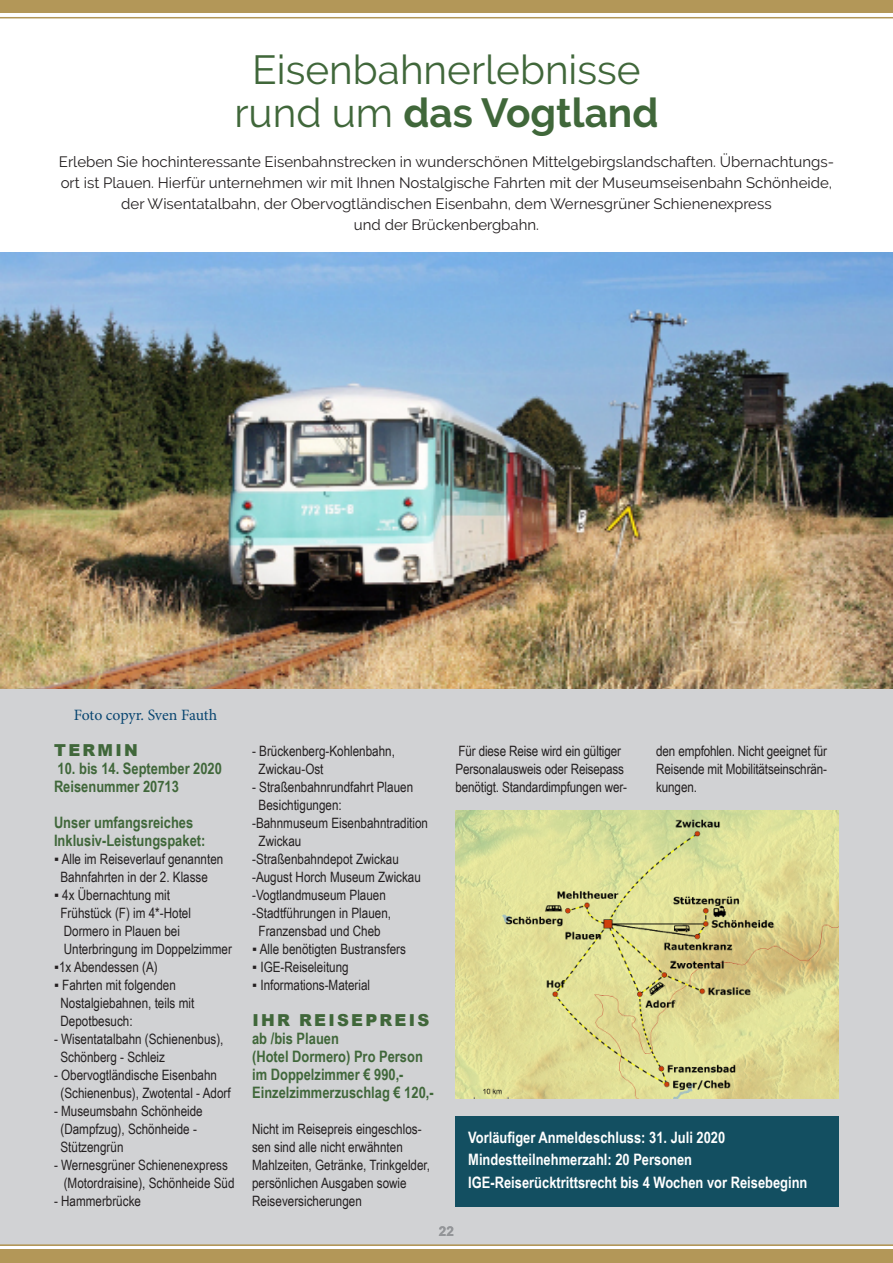
<style>
.page{position:relative;width:893px;height:1263px;background:#fff}
.page>*{position:absolute;margin:0;border:0;box-sizing:border-box;transform-origin:0 0}
._01_Headline_R{font:40.5px "Raleway";color:#40673a}
._01_Headline_R-2{font:700 40.5px "Raleway";color:#40673a}
._08_Kasten_Fließtext{font:900 16.5px "Arial";letter-spacing:.135em;color:#40673a}
._03_Termin_Reiseprei{font:900 16.5px "Arial";letter-spacing:.135em;color:#40673a}
._09_Anmeldeschluss_R{font:700 15.75px "Arial Narrow";color:#fff}
._06_Inkl_Leistung_R{font:700 15.75px "Arial Narrow";color:#40673a}
._05_Reisenummer_R{font:700 15.75px/18px "Arial Narrow";color:#40673a}
._04_Reisedatum_R{font:700 15.75px "Arial Narrow";color:#40673a}
.t1{font:15.75px "Minion Pro";letter-spacing:-.01em;color:#094671}
._02_Einleitung_R{font:15px/21px "Raleway";color:#231f20;text-align:center}
._08_Kasten_Fließtext-2{font:14.25px/18px "Arial Narrow";color:#231f20}
.t2{font:700 13.5px "Arial";color:#939598}
.s1{font-weight:400}
</style>
<div class="page">
<div style="left:0;top:0;width:893px;height:13px;background:#b39758"></div>
<hr style="left:0;top:17px;width:893px;height:1px;background:#b39758">
<div style="left:0;top:688px;width:893px;height:556px;background:#d1d2d4"></div>
<hr style="left:0;top:1244px;width:893px;height:2px;background:#b39758">
<div style="left:0;top:1250px;width:893px;height:13px;background:#b39758"></div>
<div style="left:455px;top:1116px;width:384px;height:90px;background:#134f61"></div>
<img style="left:0;top:252px;width:893px;height:436px">
<img style="left:455px;top:810px;width:384px;height:288px">
<p class="_01_Headline_R" style="left:252px;top:46px;width:390px">Eisenbahnerlebnisse</p>
<p class="_01_Headline_R-2" style="left:234px;top:90px;width:426px"><span class="s1">rund um</span> das Vogtland</p>
<p class="_02_Einleitung_R" style="left:59px;top:151px;width:776px">Erleben Sie hochinteressante Eisenbahnstrecken in wunderschönen Mittelgebirgslandschaften. Übernachtungs&shy;ort ist Plauen. Hierfür unternehmen wir mit Ihnen Nostalgische Fahrten mit der Museumseisenbahn Schönheide, der Wisentatalbahn, der Obervogtländischen Eisenbahn, dem Wernesgrüner Schienenexpress</p>
<p class="_02_Einleitung_R" style="left:354px;top:214px;width:187px">und der Brückenbergbahn.</p>
<p class="t1" style="left:74px;top:704px;width:145px">Foto copyr. Sven Fauth</p>
<p class="_03_Termin_Reiseprei" style="left:54px;top:738px;width:85px">TERMIN</p>
<p class="_04_Reisedatum_R" style="left:58px;top:757px;width:166px">10. bis 14. September 2020</p>
<p class="_05_Reisenummer_R" style="left:54px;top:777px;width:126px">Reisenummer 20713</p>
<p class="_05_Reisenummer_R" style="left:54px;top:813px;width:153px">Unser umfangsreiches<br>Inklusiv-Leistungspaket:</p>
<p class="_08_Kasten_Fließtext-2" style="left:54px;top:849px;width:171px">▪ Alle im Reiseverlauf genannten</p>
<p class="_08_Kasten_Fließtext-2" style="left:60px;top:867px;width:149px">Bahnfahrten in der 2. Klasse</p>
<p class="_08_Kasten_Fließtext-2" style="left:54px;top:885px;width:118px">▪ 4x Übernachtung mit</p>
<p class="_08_Kasten_Fließtext-2" style="left:60px;top:903px;width:132px">Frühstück (F) im 4*-Hotel</p>
<p class="_08_Kasten_Fließtext-2" style="left:64px;top:921px;width:118px">Dormero in Plauen bei</p>
<p class="_08_Kasten_Fließtext-2" style="left:64px;top:939px;width:170px">Unterbringung im Doppelzimmer</p>
<p class="_08_Kasten_Fließtext-2" style="left:54px;top:957px;width:105px">▪1x Abendessen (A)</p>
<p class="_08_Kasten_Fließtext-2" style="left:54px;top:975px;width:123px">▪ Fahrten mit folgenden</p>
<p class="_08_Kasten_Fließtext-2" style="left:60px;top:993px;width:135px">Nostalgiebahnen, teils mit</p>
<p class="_08_Kasten_Fließtext-2" style="left:60px;top:1011px;width:74px">Depotbesuch:</p>
<p class="_08_Kasten_Fließtext-2" style="left:54px;top:1029px;width:171px">- Wisentatalbahn (Schienenbus),</p>
<p class="_08_Kasten_Fließtext-2" style="left:60px;top:1047px;width:106px">Schönberg - Schleiz</p>
<p class="_08_Kasten_Fließtext-2" style="left:54px;top:1065px;width:165px">- Obervogtländische Eisenbahn</p>
<p class="_08_Kasten_Fließtext-2" style="left:60px;top:1083px;width:172px">(Schienenbus), Zwotental - Adorf</p>
<p class="_08_Kasten_Fließtext-2" style="left:54px;top:1101px;width:150px">- Museumsbahn Schönheide</p>
<p class="_08_Kasten_Fließtext-2" style="left:60px;top:1119px;width:138px">(Dampfzug), Schönheide -</p>
<p class="_08_Kasten_Fließtext-2" style="left:60px;top:1137px;width:65px">Stützengrün</p>
<p class="_08_Kasten_Fließtext-2" style="left:54px;top:1155px;width:175px">- Wernesgrüner Schienenexpress</p>
<p class="_08_Kasten_Fließtext-2" style="left:64px;top:1173px;width:172px">(Motordraisine), Schönheide Süd</p>
<p class="_08_Kasten_Fließtext-2" style="left:54px;top:1191px;width:88px">- Hammerbrücke</p>
<p class="_08_Kasten_Fließtext-2" style="left:252px;top:741px;width:144px">- Brückenberg-Kohlenbahn,</p>
<p class="_08_Kasten_Fließtext-2" style="left:259px;top:759px;width:66px">Zwickau-Ost</p>
<p class="_08_Kasten_Fließtext-2" style="left:252px;top:777px;width:163px">- Straßenbahnrundfahrt Plauen</p>
<p class="_08_Kasten_Fließtext-2" style="left:259px;top:795px;width:85px">Besichtigungen:</p>
<p class="_08_Kasten_Fließtext-2" style="left:252px;top:813px;width:178px">-Bahnmuseum Eisenbahntradition</p>
<p class="_08_Kasten_Fließtext-2" style="left:259px;top:831px;width:44px">Zwickau</p>
<p class="_08_Kasten_Fließtext-2" style="left:252px;top:849px;width:148px">-Straßenbahndepot Zwickau</p>
<p class="_08_Kasten_Fließtext-2" style="left:252px;top:867px;width:170px">-August Horch Museum Zwickau</p>
<p class="_08_Kasten_Fließtext-2" style="left:252px;top:885px;width:135px">-Vogtlandmuseum Plauen</p>
<p class="_08_Kasten_Fließtext-2" style="left:252px;top:903px;width:141px">-Stadtführungen in Plauen,</p>
<p class="_08_Kasten_Fließtext-2" style="left:259px;top:921px;width:124px">Franzensbad und Cheb</p>
<p class="_08_Kasten_Fließtext-2" style="left:252px;top:939px;width:155px">▪ Alle benötigten Bustransfers</p>
<p class="_08_Kasten_Fließtext-2" style="left:252px;top:957px;width:98px">▪ IGE-Reiseleitung</p>
<p class="_08_Kasten_Fließtext-2" style="left:252px;top:975px;width:120px">▪ Informations-Material</p>
<p class="_08_Kasten_Fließtext" style="left:252px;top:1008px;width:178px">IHR REISEPREIS</p>
<p class="_06_Inkl_Leistung_R" style="left:252px;top:1027px;width:88px">ab /bis Plauen</p>
<p class="_06_Inkl_Leistung_R" style="left:252px;top:1045px;width:172px">(Hotel Dormero) Pro Person</p>
<p class="_06_Inkl_Leistung_R" style="left:252px;top:1063px;width:153px">im Doppelzimmer € 990,-</p>
<p class="_06_Inkl_Leistung_R" style="left:252px;top:1081px;width:183px">Einzelzimmerzuschlag € 120,-</p>
<p class="_08_Kasten_Fließtext-2" style="left:252px;top:1119px;width:180px">Nicht im Reisepreis eingeschlos&shy;sen sind alle nicht erwähnten<br>Mahlzeiten, Getränke, Trinkgelder, persönlichen Ausgaben sowie<br>Reiseversicherungen</p>
<p class="_08_Kasten_Fließtext-2" style="left:455px;top:741px;width:173px">Für diese Reise wird ein gültiger<br>Personalausweis oder Reisepass benötigt. Standardimpfungen wer-</p>
<p class="_08_Kasten_Fließtext-2" style="left:656px;top:741px;width:172px;text-align:justify">den empfohlen. Nicht geeignet für Reisende mit Mobilitätseinschrän&shy;kungen.</p>
<p class="_09_Anmeldeschluss_R" style="left:468px;top:1125px;width:259px">Vorläufiger Anmeldeschluss: 31. Juli 2020</p>
<p class="_09_Anmeldeschluss_R" style="left:468px;top:1148px;width:225px">Mindestteilnehmerzahl: 20 Personen</p>
<p class="_09_Anmeldeschluss_R" style="left:468px;top:1170px;width:341px">IGE-Reiserücktrittsrecht bis 4 Wochen vor Reisebeginn</p>
<p class="t2" style="left:439px;top:1221px;width:17px">22</p>
</div>
